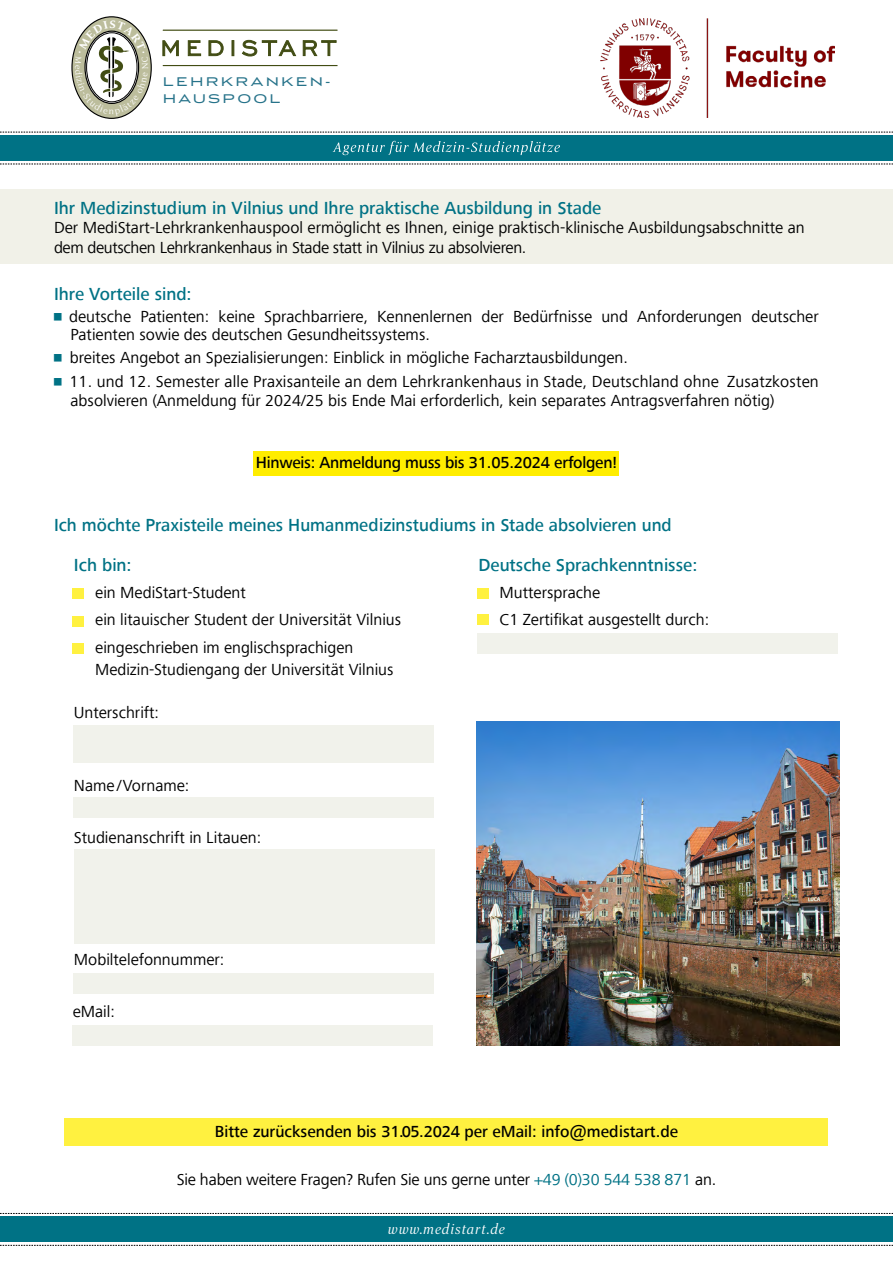
<style>
.page{position:relative;width:893px;height:1263px;background:#fff}
.page>*{position:absolute;margin:0;border:0;box-sizing:border-box;transform-origin:0 0}
.t1{font:500 18px "Frutiger Next Com";color:#007285}
.t2{font:16.5px/27.2px "Frutiger Next Com";color:#000}
.t3{font:500 16.5px "Frutiger Next Com";letter-spacing:-.015em;color:#000}
.t4{font:italic 16.5px "Luxury Text";letter-spacing:.05em;color:#fff}
.t5{font:13.95px/16.8px "Luxury Gold";letter-spacing:.2em;color:#27738a}
.s1{color:#007285}
</style>
<div class="page">
<div style="left:253px;top:451px;width:366px;height:24px;background:#ffed00"></div>
<div style="left:0;top:190px;width:893px;height:74px;background:#f1f1e8"></div>
<div style="left:0;top:135px;width:893px;height:26px;background:#007285"></div>
<svg style="left:0;top:132px;width:893px;height:1px"></svg>
<svg style="left:0;top:164px;width:893px;height:1px"></svg>
<svg style="left:333px;top:141px;width:227px;height:14px"></svg>
<hr style="left:163px;top:30px;width:174px;height:1px;background:#424d14">
<hr style="left:163px;top:65px;width:174px;height:1px;background:#424d14">
<svg style="left:162px;top:40px;width:17px;height:16px"></svg>
<svg style="left:188px;top:40px;width:13px;height:16px"></svg>
<svg style="left:208px;top:40px;width:16px;height:16px"></svg>
<svg style="left:232px;top:40px;width:2px;height:16px"></svg>
<svg style="left:242px;top:40px;width:55px;height:17px"></svg>
<svg style="left:303px;top:40px;width:34px;height:16px"></svg>
<svg style="left:72px;top:17px;width:79px;height:101px"></svg>
<img style="left:601px;top:19px;width:233px;height:99px">
<div style="left:0;top:1217px;width:893px;height:25px;background:#007285"></div>
<svg style="left:0;top:1213px;width:893px;height:1px"></svg>
<svg style="left:0;top:1245px;width:893px;height:1px"></svg>
<div style="left:72px;top:588px;width:12px;height:11px;background:#fff140"></div>
<div style="left:72px;top:616px;width:12px;height:10px;background:#fff140"></div>
<div style="left:72px;top:643px;width:12px;height:10px;background:#fff140"></div>
<div style="left:477px;top:588px;width:11px;height:10px;background:#fff140"></div>
<div style="left:477px;top:614px;width:11px;height:11px;background:#fff140"></div>
<div style="left:477px;top:633px;width:360px;height:20px;background:#f1f2eb"></div>
<div style="left:74px;top:725px;width:360px;height:38px;background:#f1f2eb"></div>
<div style="left:74px;top:849px;width:360px;height:95px;background:#f1f2eb"></div>
<div style="left:72px;top:1025px;width:361px;height:20px;background:#f1f2eb"></div>
<div style="left:74px;top:974px;width:360px;height:20px;background:#f1f2eb"></div>
<div style="left:74px;top:798px;width:360px;height:20px;background:#f1f2eb"></div>
<div style="left:65px;top:1118px;width:763px;height:27px;background:#fff140"></div>
<img style="left:477px;top:722px;width:362px;height:323px">
<svg style="left:75px;top:21px;width:73px;height:95px"></svg>
<p class="t5" style="left:163px;top:74px;width:169px">LEHRKRANKEN-<br>HAUSPOOL</p>
<p class="t1" style="left:54px;top:198px;width:549px">Ihr Medizinstudium in Vilnius und Ihre praktische Ausbildung in Stade</p>
<p class="t2" style="left:54px;top:218px;width:752px;line-height:19.5px">Der MediStart-Lehrkrankenhauspool ermöglicht es Ihnen, einige praktisch-klinische Ausbildungsabschnitte an dem deutschen Lehrkrankenhaus in Stade statt in Vilnius zu absolvieren.</p>
<p class="t1" style="left:54px;top:284px;width:139px">Ihre Vorteile sind:</p>
<p class="t2" style="left:69px;top:308px;width:751px;line-height:18px">deutsche Patienten: keine Sprachbarriere, Kennenlernen der Bedürfnisse und Anforderungen deutscher<br>Patienten sowie des deutschen Gesundheitssystems.</p>
<p class="t2" style="left:70px;top:344px;width:560px">breites Angebot an Spezialisierungen: Einblick in mögliche Facharztausbildungen.</p>
<p class="t2" style="left:69px;top:373px;width:751px;line-height:18.8px">11. und 12. Semester alle Praxisanteile an dem Lehrkrankenhaus in Stade, Deutschland ohne Zusatzkosten absolvieren (Anmeldung für 2024/25 bis Ende Mai erforderlich, kein separates Antragsverfahren nötig)</p>
<p class="t3" style="left:256px;top:453px;width:363px">Hinweis: Anmeldung muss bis 31.05.2024 erfolgen!</p>
<p class="t1" style="left:54px;top:514px;width:619px">Ich möchte Praxisteile meines Humanmedizinstudiums in Stade absolvieren und</p>
<p class="t1" style="left:74px;top:555px;width:59px">Ich bin:</p>
<p class="t2" style="left:95px;top:579px;width:307px">ein MediStart-Student<br>ein litauischer Student der Universität Vilnius eingeschrieben im englischsprachigen</p>
<p class="t2" style="left:95px;top:656px;width:300px">Medizin-Studiengang der Universität Vilnius</p>
<p class="t1" style="left:478px;top:555px;width:220px">Deutsche Sprachkenntnisse:</p>
<p class="t2" style="left:500px;top:579px;width:211px">Muttersprache<br>C1 Zertifikat ausgestellt durch:</p>
<p class="t2" style="left:74px;top:699px;width:87px">Unterschrift:</p>
<p class="t2" style="left:74px;top:772px;width:117px">Name / Vorname:</p>
<p class="t2" style="left:74px;top:824px;width:189px">Studienanschrift in Litauen:</p>
<p class="t2" style="left:74px;top:946px;width:152px">Mobiltelefonnummer:</p>
<p class="t2" style="left:73px;top:997px;width:44px">eMail:</p>
<p class="t3" style="left:215px;top:1121px;width:465px">Bitte zurücksenden bis 31.05.2024 per eMail: info@medistart.de</p>
<p class="t2" style="left:177px;top:1166px;width:541px">Sie haben weitere Fragen? Rufen Sie uns gerne unter <span class="s1">+49 (0)30 544 538 871</span> an.</p>
<p class="t4" style="left:388px;top:1220px;width:119px">www.medistart.de</p>
</div>
